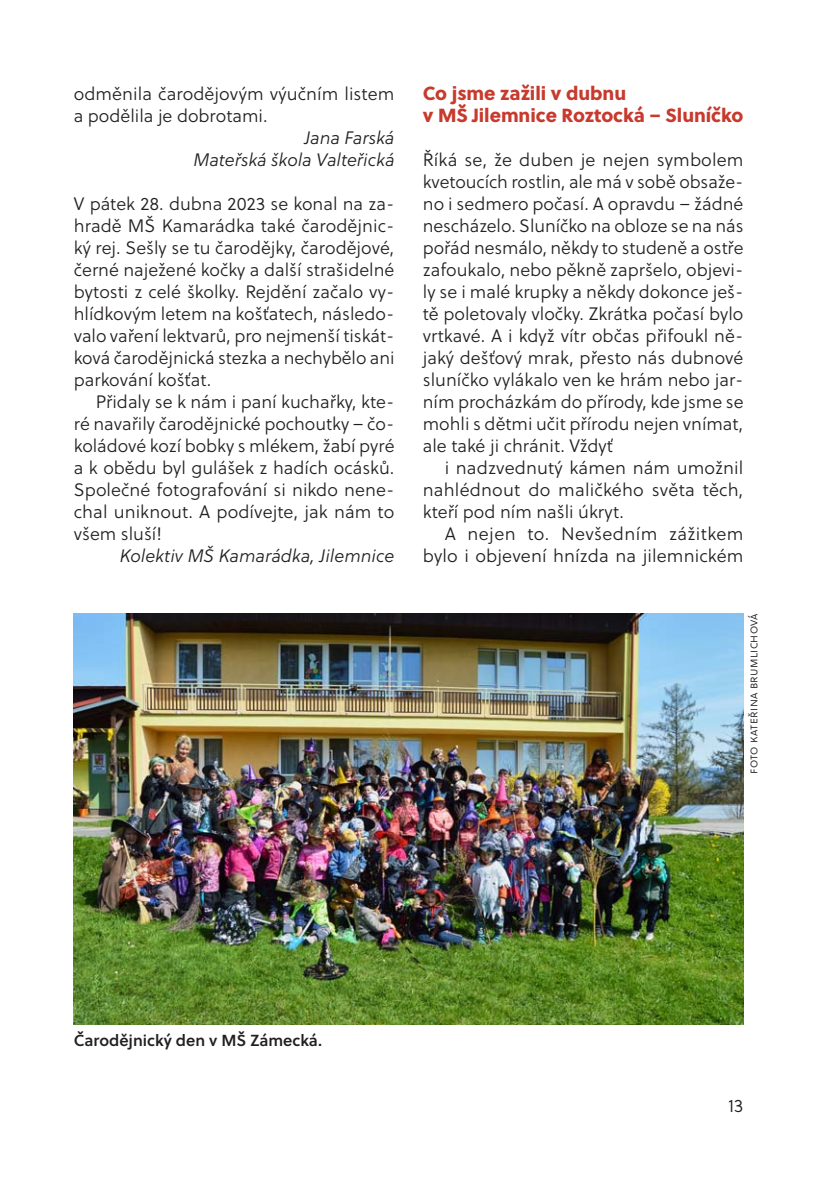
<style>
.page{position:relative;width:840px;height:1191px;background:#fff}
.page>*{position:absolute;margin:0;border:0;box-sizing:border-box;transform-origin:0 0}
.t1{font:800 19px/22px "Soleil";letter-spacing:-.005em;color:#c73a2d}
.t2{font:300 18px/22px "Soleil";color:#231f20;text-align:justify}
.t3{font:italic 18px/22px "Soleil Lt";color:#231f20;text-align:right}
.t4{font:300 18px/22px "Soleil";letter-spacing:.02em;color:#231f20;text-align:right}
.t5{font:600 16px "Soleil";color:#231f20}
.t6{font:300 12px "Soleil";letter-spacing:.025em;color:#231f20}
</style>
<div class="page">
<img style="left:74px;top:613px;width:669px;height:411px">
<p class="t2" style="left:74px;top:84px;width:322px">odměnila čarodějovým výučním listem a podělila je dobrotami.</p>
<p class="t3" style="left:193px;top:129px;width:202px">Jana Farská<br>Mateřská škola Valteřická</p>
<p class="t2" style="left:74px;top:194px;width:322px">V pátek 28. dubna 2023 se konal na za&shy;hradě MŠ Kamarádka také čarodějnic&shy;ký rej. Sešly se tu čarodějky, čarodějové, černé naježené kočky a další strašidelné bytosti z celé školky. Rejdění začalo vy&shy;hlídkovým letem na košťatech, následo&shy;valo vaření lektvarů, pro nejmenší tiskát&shy;ková čarodějnická stezka a nechybělo ani parkování košťat.</p>
<p class="t2" style="left:74px;top:392px;width:322px;text-indent:22px">Přidaly se k nám i paní kuchařky, kte&shy;ré navařily čarodějnické pochoutky – čo&shy;koládové kozí bobky s mlékem, žabí pyré a k obědu byl gulášek z hadích ocásků.<br>Společné fotografování si nikdo nene&shy;chal uniknout. A podívejte, jak nám to všem sluší!</p>
<p class="t3" style="left:120px;top:547px;width:276px">Kolektiv MŠ Kamarádka, Jilemnice</p>
<p class="t1" style="left:422px;top:83px;width:322px">Co jsme zažili v dubnu<br>v MŠ Jilemnice Roztocká – Sluníčko</p>
<p class="t2" style="left:422px;top:150px;width:322px">Říká se, že duben je nejen symbolem kvetoucích rostlin, ale má v sobě obsaže&shy;no i sedmero počasí. A opravdu – žádné nescházelo. Sluníčko na obloze se na nás pořád nesmálo, někdy to studeně a ostře zafoukalo, nebo pěkně zapršelo, objevi&shy;ly se i malé krupky a někdy dokonce ješ&shy;tě poletovaly vločky. Zkrátka počasí bylo vrtkavé. A i když vítr občas přifoukl ně&shy;jaký dešťový mrak, přesto nás dubnové sluníčko vylákalo ven ke hrám nebo jar&shy;ním procházkám do přírody, kde jsme se mohli s dětmi učit přírodu nejen vnímat, ale také ji chránit. Vždyť</p>
<p class="t2" style="left:422px;top:458px;width:322px;text-indent:22px">i nadzvednutý kámen nám umožnil nahlédnout do maličkého světa těch, kteří pod ním našli úkryt.</p>
<p class="t4" style="left:422px;top:524px;width:322px">A nejen to. Nevšedním zážitkem bylo i objevení hnízda na jilemnickém</p>
<p class="t6" style="left:747px;top:773px;width:162px;rotate:-90deg">foto kateřina brumlichová</p>
<p class="t5" style="left:74px;top:1033px;width:249px">Čarodějnický den v MŠ Zámecká.</p>
<p class="t2" style="left:727px;top:1096px;width:17px">13</p>
</div>
